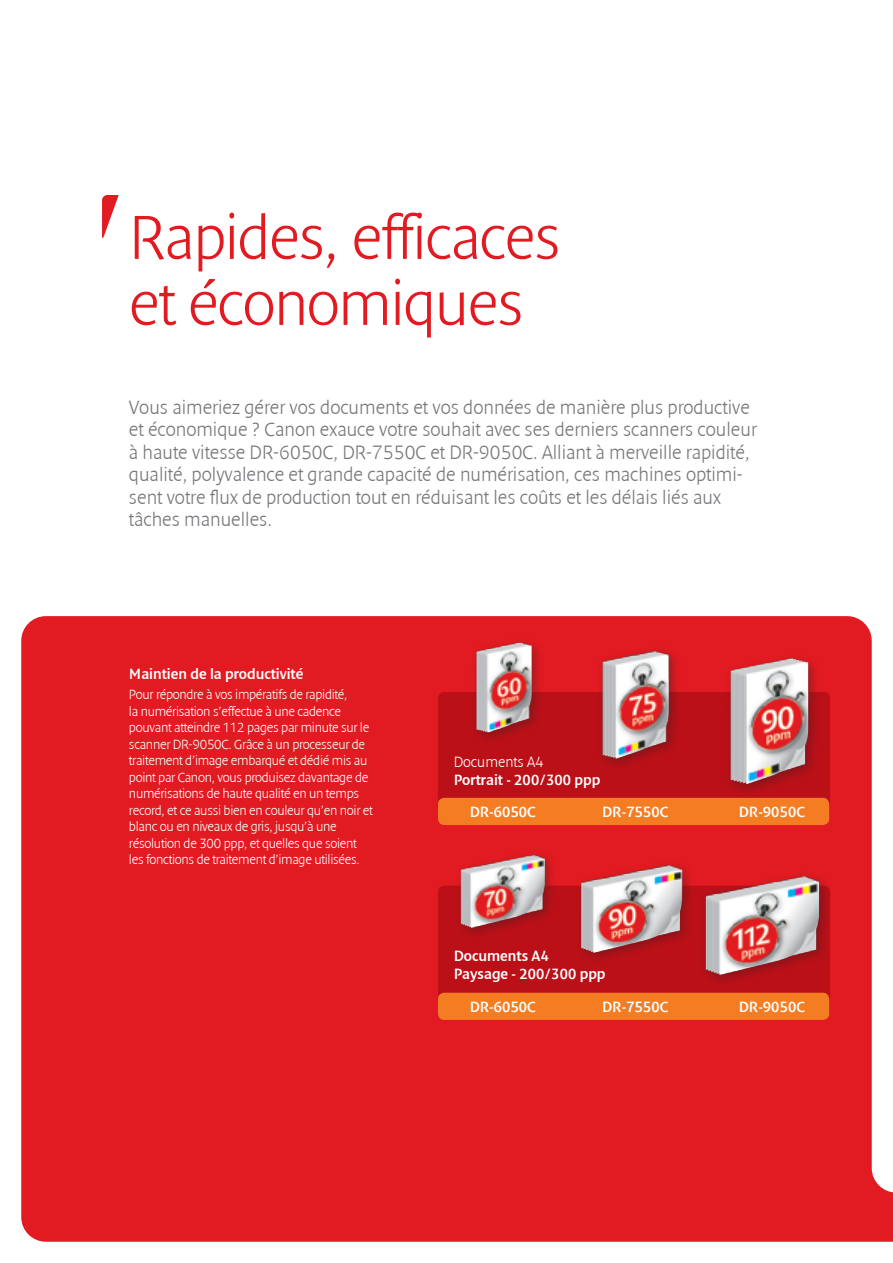
<style>
.page{position:relative;width:893px;height:1263px;background:#fff}
.page>*{position:absolute;margin:0;border:0;box-sizing:border-box;transform-origin:0 0}
.t1{font:300 63px/66px "Denda New";letter-spacing:-.02em;color:#e21a21}
.t2{font:300 19.5px/22.5px "Denda New";color:#76787b}
.t3{font:15px/18px "Denda New";color:#fff}
.t4{font:300 15px "Denda New";color:#fff}
.t5{font:300 13.5px/16.5px "Denda New";letter-spacing:-.02em;color:#fff}
</style>
<div class="page">
<div style="left:21px;top:616px;width:872px;height:626px;background:#e21a21"></div>
<svg style="left:102px;top:195px;width:17px;height:44px"></svg>
<div style="left:438px;top:692px;width:392px;height:117px;background:#bb1018;border-radius:6px"></div>
<div style="left:438px;top:886px;width:392px;height:119px;background:#bb1018;border-radius:6px"></div>
<div style="left:470px;top:636px;width:74px;height:107px;background:#231f20;opacity:.35"></div>
<img style="left:476px;top:642px;width:56px;height:91px">
<div style="left:454px;top:848px;width:103px;height:90px;background:#231f20;opacity:.35"></div>
<img style="left:461px;top:854px;width:84px;height:74px">
<div style="left:574px;top:858px;width:119px;height:105px;background:#231f20;opacity:.35"></div>
<img style="left:581px;top:864px;width:101px;height:89px">
<div style="left:699px;top:869px;width:132px;height:116px;background:#231f20;opacity:.35"></div>
<img style="left:705px;top:875px;width:114px;height:100px">
<div style="left:596px;top:644px;width:85px;height:125px;background:#231f20;opacity:.35"></div>
<img style="left:602px;top:650px;width:67px;height:109px">
<div style="left:724px;top:651px;width:96px;height:143px;background:#231f20;opacity:.35"></div>
<img style="left:730px;top:658px;width:78px;height:126px">
<div style="left:438px;top:798px;width:391px;height:27px;background:#f47d23;border-radius:6px"></div>
<div style="left:438px;top:993px;width:391px;height:27px;background:#f47d23;border-radius:6px"></div>
<h1 class="t1" style="left:129px;top:205px;width:433px">Rapides, efficaces et économiques</h1>
<p class="t2" style="left:129px;top:396px;width:629px">Vous aimeriez gérer vos documents et vos données de manière plus productive et économique ? Canon exauce votre souhait avec ses derniers scanners couleur à haute vitesse DR-6050C, DR-7550C et DR-9050C. Alliant à merveille rapidité, qualité, polyvalence et grande capacité de numérisation, ces machines optimi&shy;sent votre flux de production tout en réduisant les coûts et les délais liés aux tâches manuelles.</p>
<p class="t3" style="left:129px;top:665px;width:176px">Maintien de la productivité</p>
<p class="t5" style="left:129px;top:687px;width:245px">Pour répondre à vos impératifs de rapidité,<br>la numérisation s’effectue à une cadence pouvant atteindre 112 pages par minute sur le scanner DR-9050C. Grâce à un processeur de traitement d’image embarqué et dédié mis au point par Canon, vous produisez davantage de numérisations de haute qualité en un temps record, et ce aussi bien en couleur qu’en noir et blanc ou en niveaux de gris, jusqu’à une résolution de 300 ppp, et quelles que soient les fonctions de traitement d’image utilisées.</p>
<p class="t4" style="left:454px;top:753px;width:91px">Documents A4</p>
<p class="t3" style="left:454px;top:771px;width:148px">Portrait - 200/300 ppp</p>
<p class="t3" style="left:470px;top:803px;width:68px">DR-6050C</p>
<p class="t3" style="left:602px;top:803px;width:68px">DR-7550C</p>
<p class="t3" style="left:454px;top:947px;width:153px">Documents A4<br>Paysage - 200/300 ppp</p>
<p class="t3" style="left:470px;top:998px;width:68px">DR-6050C</p>
<p class="t3" style="left:602px;top:998px;width:68px">DR-7550C</p>
<p class="t3" style="left:739px;top:803px;width:68px">DR-9050C</p>
<p class="t3" style="left:739px;top:998px;width:68px">DR-9050C</p>
</div>
